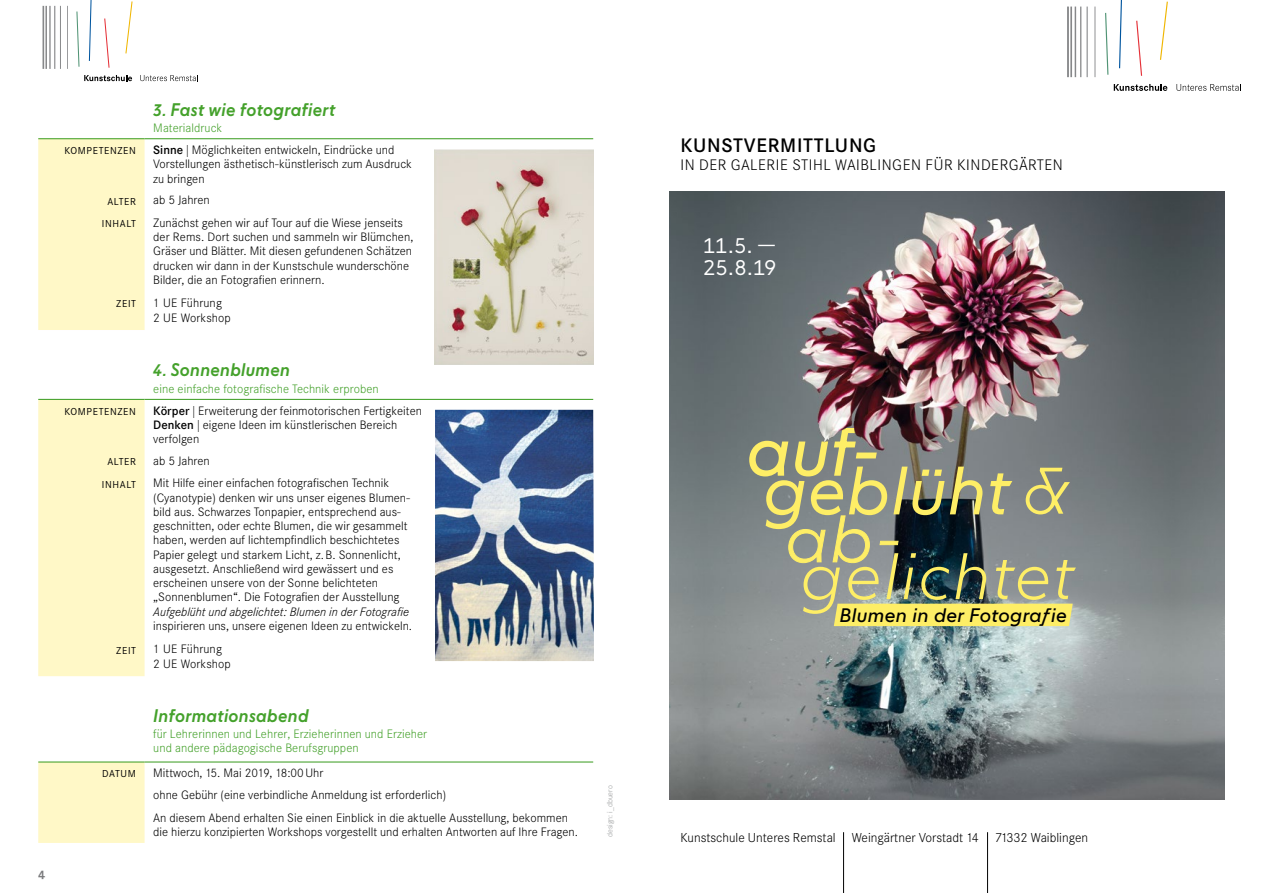
<style>
.page{position:relative;width:1263px;height:893px;background:#fff}
.page>*{position:absolute;margin:0;border:0;box-sizing:border-box;transform-origin:0 0}
.t1{font:italic 100 64.8px/48.3px "NEXT Pan";letter-spacing:.05em;color:#feee66}
.t2{font:300 20.85px/22px "NEXT Pan";color:#fff}
.t3{font:italic 19.35px "NEXT Pan";letter-spacing:.025em;color:#000}
.t4{font:500 19.2px "Corporate SBQ";letter-spacing:.04em;color:#000}
.t5{font:italic 500 18px "NEXT Pan";letter-spacing:.02em;color:#44a12b;scale:.95 1}
.t6{font:300 15px "Corporate SBQ";letter-spacing:.04em;color:#000}
.t7{font:300 12.75px "Corporate SBQ";color:#000}
.t8{font:300 12px/14.2px "Corporate SBQ";color:#000}
.t9{font:300 12px/13.5px "Corporate SBQ";letter-spacing:.005em;color:#44a12b}
.t10{font:italic 300 12px "Corporate SBQ";color:#000}
.t11{font:700 12px "Corporate SBQ";color:#7b7c7e}
.t12{font:10.5px "Corporate S";letter-spacing:.06em;color:#000}
.t13{font:300 7.5px "Corporate SBQ";color:#9c9e9f}
.s1{font-size:16.5px}
.s2{font-weight:500}
</style>
<div class="page">
<svg style="left:76px;top:12px;width:4px;height:55px"></svg>
<svg style="left:104px;top:18px;width:6px;height:50px"></svg>
<svg style="left:125px;top:1px;width:8px;height:52px"></svg>
<hr style="left:43px;top:6px;width:1px;height:63px;background:#87888a">
<hr style="left:45px;top:6px;width:2px;height:63px;background:#87888a">
<hr style="left:49px;top:6px;width:2px;height:63px;background:#87888a">
<hr style="left:54px;top:6px;width:1px;height:63px;background:#87888a">
<hr style="left:60px;top:6px;width:1px;height:63px;background:#87888a">
<hr style="left:67px;top:6px;width:1px;height:63px;background:#87888a">
<svg style="left:84px;top:75px;width:48px;height:6px"></svg>
<svg style="left:140px;top:75px;width:58px;height:6px"></svg>
<svg style="left:89px;top:0;width:3px;height:61px"></svg>
<hr style="left:843px;top:832px;width:1px;height:61px;background:#000">
<hr style="left:987px;top:832px;width:1px;height:61px;background:#000">
<svg style="left:1105px;top:13px;width:3px;height:62px"></svg>
<svg style="left:1119px;top:0;width:3px;height:68px"></svg>
<svg style="left:1136px;top:21px;width:6px;height:55px"></svg>
<svg style="left:1160px;top:2px;width:8px;height:58px"></svg>
<hr style="left:1067px;top:7px;width:2px;height:70px;background:#87888a">
<hr style="left:1070px;top:7px;width:2px;height:70px;background:#87888a">
<hr style="left:1075px;top:7px;width:1px;height:70px;background:#87888a">
<hr style="left:1080px;top:7px;width:1px;height:70px;background:#87888a">
<hr style="left:1086px;top:7px;width:2px;height:70px;background:#87888a">
<hr style="left:1094px;top:7px;width:1px;height:70px;background:#87888a">
<svg style="left:1114px;top:84px;width:53px;height:7px"></svg>
<svg style="left:1176px;top:84px;width:65px;height:7px"></svg>
<div style="left:38px;top:762px;width:107px;height:81px;background:#fff8c7"></div>
<hr style="left:38px;top:761px;width:107px;height:1px;background:#44a12b">
<hr style="left:145px;top:761px;width:448px;height:1px;background:#44a12b">
<div style="left:38px;top:139px;width:107px;height:191px;background:#fff8c7"></div>
<hr style="left:38px;top:138px;width:107px;height:1px;background:#44a12b">
<hr style="left:145px;top:138px;width:448px;height:1px;background:#44a12b">
<div style="left:38px;top:400px;width:107px;height:276px;background:#fff8c7"></div>
<hr style="left:38px;top:399px;width:107px;height:1px;background:#44a12b">
<hr style="left:145px;top:399px;width:448px;height:1px;background:#44a12b">
<img style="left:435px;top:150px;width:158px;height:214px">
<img style="left:435px;top:410px;width:159px;height:251px">
<img style="left:670px;top:191px;width:554px;height:608px">
<div style="left:834px;top:604px;width:239px;height:22px;background:#feee66"></div>
<img style="left:811px;top:422px;width:49px;height:6px">
<svg style="left:748px;top:428px;width:235px;height:148px;background:#797c70"></svg>
<svg style="left:989px;top:472px;width:25px;height:44px"></svg>
<p class="t11" style="left:38px;top:867px;width:9px">4</p>
<h3 class="t5" style="left:153px;top:99px;width:193px"><span class="s1">3.</span> Fast wie fotografiert</h3>
<p class="t9" style="left:153px;top:122px;width:71px">Materialdruck</p>
<p class="t12" style="left:64px;top:144px;width:73px">KOMPETENZEN</p>
<p class="t8" style="left:153px;top:143px;width:260px"><span class="s2">Sinne</span> | Möglichkeiten entwickeln, Eindrücke und<br>Vorstellungen ästhetisch-künstlerisch zum Ausdruck zu bringen</p>
<p class="t12" style="left:107px;top:195px;width:30px">ALTER</p>
<p class="t8" style="left:153px;top:193px;width:58px">ab 5 Jahren</p>
<p class="t12" style="left:102px;top:218px;width:36px">INHALT</p>
<p class="t8" style="left:153px;top:216px;width:262px">Zunächst gehen wir auf Tour auf die Wiese jenseits der Rems. Dort suchen und sammeln wir Blümchen, Gräser und Blätter. Mit diesen gefundenen Schätzen drucken wir dann in der Kunstschule wunderschöne Bilder, die an Fotografien erinnern.</p>
<p class="t12" style="left:116px;top:298px;width:21px">ZEIT</p>
<p class="t8" style="left:153px;top:296px;width:79px">1 UE Führung<br>2 UE Workshop</p>
<h3 class="t5" style="left:153px;top:359px;width:145px"><span class="s1">4.</span> Sonnenblumen</h3>
<p class="t9" style="left:153px;top:382px;width:227px">eine einfache fotografische Technik erproben</p>
<p class="t12" style="left:64px;top:405px;width:73px">KOMPETENZEN</p>
<p class="t8" style="left:153px;top:404px;width:270px"><span class="s2">Körper</span> | Erweiterung der feinmotorischen Fertigkeiten<br><span class="s2">Denken</span> | eigene Ideen im künstlerischen Bereich verfolgen</p>
<p class="t12" style="left:107px;top:456px;width:30px">ALTER</p>
<p class="t8" style="left:153px;top:454px;width:58px">ab 5 Jahren</p>
<p class="t12" style="left:102px;top:478px;width:36px">INHALT</p>
<p class="t8" style="left:153px;top:476px;width:258px">Mit Hilfe einer einfachen fotografischen Technik (Cyanotypie) denken wir uns unser eigenes Blumen&shy;bild aus. Schwarzes Tonpapier, entsprechend aus&shy;geschnitten, oder echte Blumen, die wir gesammelt haben, werden auf lichtempfindlich beschichtetes Papier gelegt und starkem Licht, z.B. Sonnenlicht, ausgesetzt. Anschließend wird gewässert und es erscheinen unsere von der Sonne belichteten „Sonnenblumen“. Die Fotografien der Ausstellung</p>
<p class="t10" style="left:153px;top:604px;width:257px">Aufgeblüht und abgelichtet: Blumen in der Fotografie</p>
<p class="t8" style="left:153px;top:619px;width:260px">inspirieren uns, unsere eigenen Ideen zu entwickeln.</p>
<p class="t12" style="left:116px;top:644px;width:21px">ZEIT</p>
<p class="t8" style="left:153px;top:642px;width:79px">1 UE Führung<br>2 UE Workshop</p>
<h3 class="t5" style="left:153px;top:705px;width:165px">Informationsabend</h3>
<p class="t9" style="left:153px;top:728px;width:275px">für Lehrerinnen und Lehrer, Erzieherinnen und Erzieher und andere pädagogische Berufsgruppen</p>
<p class="t12" style="left:102px;top:768px;width:35px">DATUM</p>
<p class="t8" style="left:153px;top:762px;width:416px;line-height:22.4px">Mittwoch, 15. Mai 2019, 18:00Uhr<br>ohne Gebühr (eine verbindliche Anmeldung ist erforderlich)<br>An diesem Abend erhalten Sie einen Einblick in die aktuelle Ausstellung, bekommen</p>
<p class="t8" style="left:153px;top:825px;width:426px">die hierzu konzipierten Workshops vorgestellt und erhalten Antworten auf Ihre Fragen.</p>
<p class="t13" style="left:605px;top:837px;width:53px;rotate:-90deg">design: i_dbuero</p>
<h3 class="t4" style="left:680px;top:134px;width:197px">KUNSTVERMITTLUNG</h3>
<p class="t6" style="left:680px;top:156px;width:384px">IN DER GALERIE STIHL WAIBLINGEN FÜR KINDERGÄRTEN</p>
<h2 class="t2" style="left:704px;top:235px;width:74px">11.5. —<br>25.8.19</h2>
<h1 class="t1" style="left:748px;top:429px;width:133px">auf-</h1>
<h1 class="t1" style="left:786px;top:468px;width:284px;text-indent:-22px">geblüht &amp; ab-</h1>
<h1 class="t1" style="left:801px;top:554px;width:273px">gelichtet</h1>
<h3 class="t3" style="left:839px;top:603px;width:229px">Blumen in der Fotograƒie</h3>
<p class="t7" style="left:680px;top:830px;width:157px">Kunstschule Unteres Remstal</p>
<p class="t7" style="left:852px;top:830px;width:238px">Weingärtner Vorstadt 14 71332 Waiblingen</p>
</div>
